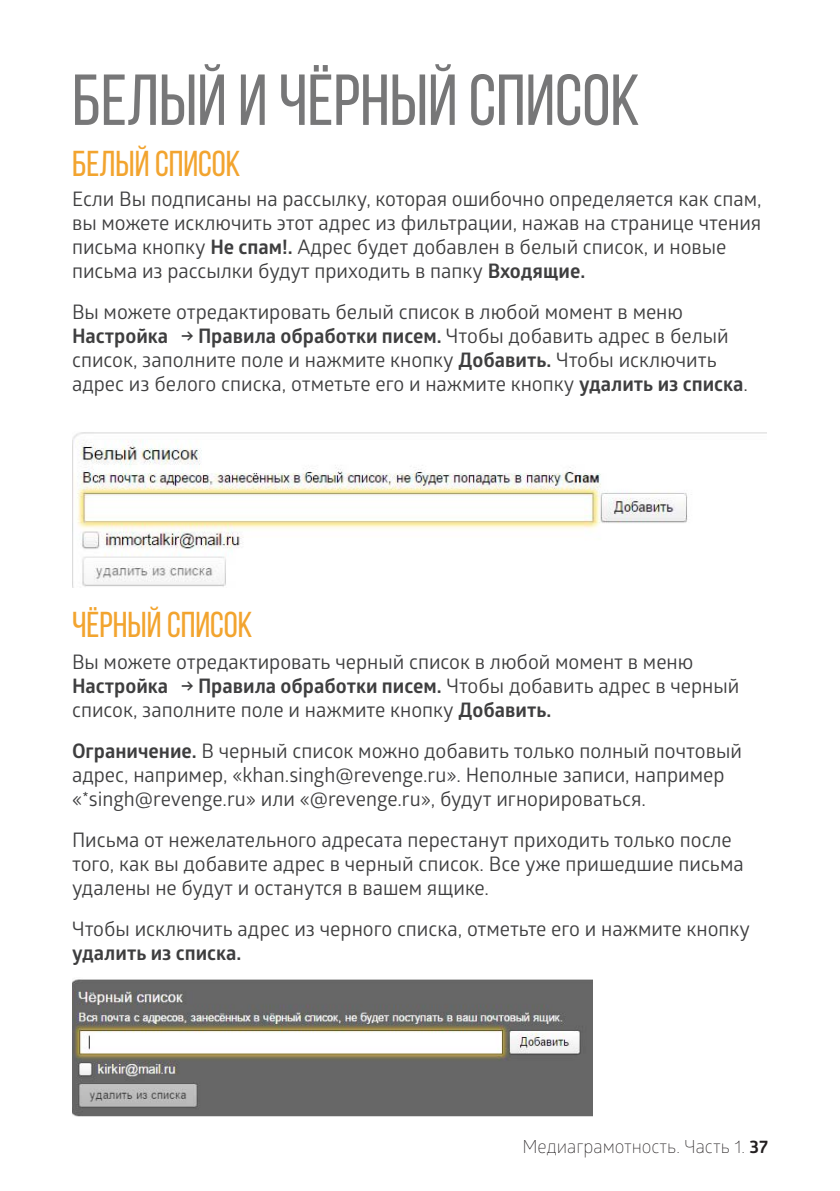
<style>
.page{position:relative;width:840px;height:1191px;background:#fff}
.page>*{position:absolute;margin:0;border:0;box-sizing:border-box;transform-origin:0 0}
.t1{font:72px "Bebas Neue";color:#777778}
.t2{font:36px "Bebas Neue";color:#f2a42f}
.t3{font:20px/24px "Glober";color:#3e3e3f}
.t4{font:700 20px "Glober";color:#3e3e3f}
.t5{font:300 18px "Glober";color:#231f20}
.s1{font-weight:700}
</style>
<div class="page">
<img style="left:72px;top:432px;width:694px;height:155px">
<img style="left:72px;top:979px;width:520px;height:138px">
<h1 class="t1" style="left:72px;top:61px;width:569px">белый и чёрный список</h1>
<h2 class="t2" style="left:72px;top:144px;width:170px">белый список</h2>
<p class="t3" style="left:72px;top:186px;width:690px">Если Вы подписаны на рассылку, которая ошибочно определяется как спам, вы можете исключить этот адрес из фильтрации, нажав на странице чтения письма кнопку <span class="s1">Не спам!.</span> Адрес будет добавлен в белый список, и новые письма из рассылки будут приходить в папку <span class="s1">Входящие.</span></p>
<p class="t3" style="left:72px;top:299px;width:677px">Вы можете отредактировать белый список в любой момент в меню <span class="s1">Настройка → Правила обработки писем.</span> Чтобы добавить адрес в белый список, заполните поле и нажмите кнопку <span class="s1">Добавить.</span> Чтобы исключить адрес из белого списка, отметьте его и нажмите кнопку <span class="s1">удалить из списка</span>.</p>
<h2 class="t2" style="left:72px;top:605px;width:182px">чёрный список</h2>
<p class="t3" style="left:72px;top:649px;width:668px">Вы можете отредактировать черный список в любой момент в меню<br><span class="s1">Настройка → Правила обработки писем.</span> Чтобы добавить адрес в черный список, заполните поле и нажмите кнопку <span class="s1">Добавить.</span></p>
<p class="t3" style="left:72px;top:738px;width:671px"><span class="s1">Ограничение.</span> В черный список можно добавить только полный почтовый адрес, например, «khan.singh@revenge.ru». Неполные записи, например «*singh@revenge.ru» или «@revenge.ru», будут игнорироваться.</p>
<p class="t3" style="left:72px;top:827px;width:672px">Письма от нежелательного адресата перестанут приходить только после того, как вы добавите адрес в черный список. Все уже пришедшие письма удалены не будут и останутся в вашем ящике.</p>
<p class="t3" style="left:72px;top:916px;width:679px">Чтобы исключить адрес из черного списка, отметьте его и нажмите кнопку</p>
<p class="t4" style="left:72px;top:938px;width:171px">удалить из списка.</p>
<p class="t5" style="left:522px;top:1134px;width:247px">Медиаграмотность. Часть 1. <span class="s1">37</span></p>
</div>
